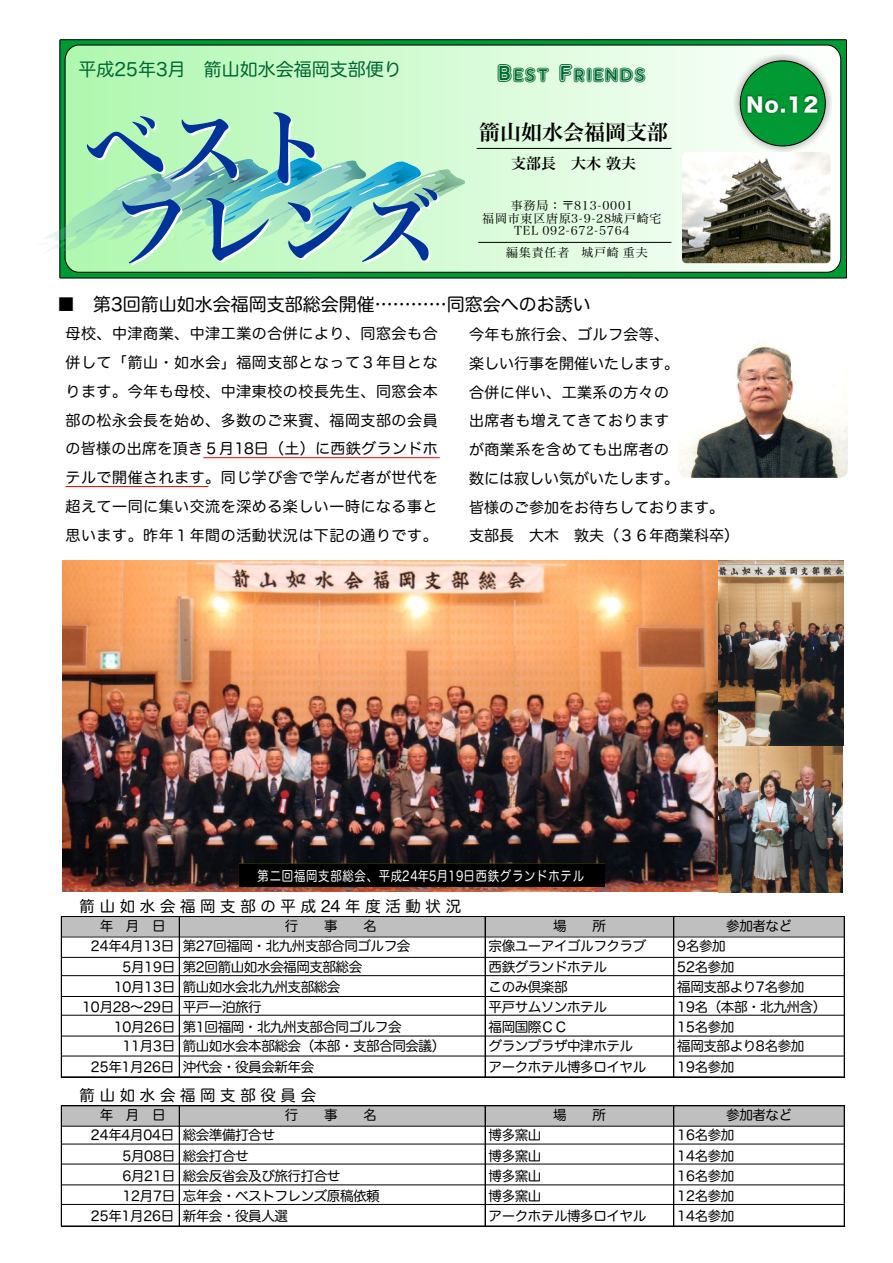
<style>
.page{position:relative;width:893px;height:1263px;background:#fff}
.page>*{position:absolute;margin:0;border:0;box-sizing:border-box;transform-origin:0 0}
.t1{font:84px/80.8px "Hira Min Pro";letter-spacing:-.02em;color:#039}
.t2{font:27px "ARDELANEY";color:#063}
.t3{font:21px "Hira Min Pro";color:#000}
.t4{font:700 19.35px "Hira Kaku Std";color:#fff}
.t5{font:18px "Hira Maru Pro W4";color:#000}
.t6{font:18px "Hira Maru Pro W4";color:#063}
.t7{font:15.45px "Hira Maru Pro W4";letter-spacing:.305em;color:#000}
.t8{font:15px/28.8px "Hira Maru Pro W4";letter-spacing:.03em;color:#000;text-align:justify}
.t9{font:15px/28.8px "Hira Maru Pro W4";color:#000}
.t10{font:15px "Hira Min Pro";color:#000}
.t11{font:13.65px "Hira Maru Pro W4";letter-spacing:-.035em;color:#000}
.t12{font:13.5px "Hira Maru Pro W4";letter-spacing:.065em;color:#fff;scale:.84 1}
.t13{font:12px/12.6px "Hira Min Pro W3";letter-spacing:.065em;color:#000;text-align:center}
</style>
<div class="page">
<svg style="left:59px;top:39px;width:788px;height:239px;background:#04812d"></svg>
<div style="left:65px;top:45px;width:776px;height:227px;background:linear-gradient(to right,#aff8af,#fdfdfc);border-radius:14px"></div>
<div style="left:65px;top:45px;width:776px;height:228px;border:1px solid #000;border-radius:14px"></div>
<svg style="left:476px;top:148px;width:196px;height:1px"></svg>
<svg style="left:477px;top:242px;width:195px;height:1px"></svg>
<div style="left:733px;top:54px;width:99px;height:99px;background:#1f1a17;opacity:.49"></div>
<div style="left:740px;top:60px;width:86px;height:86px;background:#093;border:1px solid #000;border-radius:50%"></div>
<svg style="left:746px;top:94px;width:73px;height:20px"></svg>
<svg style="left:42px;top:156px;width:429px;height:100px;background:#a4e2c1"></svg>
<img style="left:678px;top:330px;width:170px;height:148px;border-radius:9px">
<img style="left:682px;top:152px;width:148px;height:111px;border-radius:4px">
<img style="left:63px;top:561px;width:781px;height:331px">
<div style="left:239px;top:863px;width:366px;height:24px;border:1px solid #330"></div>
<div style="left:239px;top:864px;width:365px;height:22px;background:#000"></div>
<hr style="left:203px;top:457px;width:237px;height:1px;background:#f00">
<hr style="left:66px;top:486px;width:142px;height:1px;background:#f00">
<svg style="left:62px;top:957px;width:784px;height:1px"></svg>
<svg style="left:62px;top:975px;width:784px;height:1px"></svg>
<svg style="left:62px;top:996px;width:784px;height:1px"></svg>
<svg style="left:62px;top:1014px;width:784px;height:2px;background:#7e7e7e"></svg>
<svg style="left:62px;top:1035px;width:782px;height:2px;background:#7e7e7e"></svg>
<svg style="left:62px;top:1055px;width:782px;height:2px;background:#7e7e7e"></svg>
<svg style="left:62px;top:936px;width:782px;height:2px;background:#7e7e7e"></svg>
<svg style="left:62px;top:1143px;width:782px;height:2px;background:#7e7e7e"></svg>
<svg style="left:62px;top:1163px;width:782px;height:2px;background:#7e7e7e"></svg>
<svg style="left:62px;top:1184px;width:784px;height:1px"></svg>
<svg style="left:62px;top:1204px;width:784px;height:1px"></svg>
<div style="left:61px;top:916px;width:784px;height:20px;background:#bfbfbf"></div>
<div style="left:61px;top:1106px;width:784px;height:20px;background:#bfbfbf"></div>
<hr style="left:61px;top:916px;width:1px;height:162px;background:#000">
<hr style="left:179px;top:916px;width:1px;height:162px;background:#000">
<hr style="left:485px;top:916px;width:1px;height:162px;background:#000">
<hr style="left:673px;top:916px;width:1px;height:162px;background:#000">
<hr style="left:844px;top:916px;width:1px;height:162px;background:#000">
<hr style="left:61px;top:1106px;width:1px;height:120px;background:#000">
<hr style="left:179px;top:1106px;width:1px;height:120px;background:#000">
<hr style="left:485px;top:1106px;width:1px;height:120px;background:#000">
<hr style="left:673px;top:1106px;width:1px;height:120px;background:#000">
<hr style="left:844px;top:1106px;width:1px;height:120px;background:#000">
<hr style="left:61px;top:916px;width:784px;height:1px;background:#000">
<hr style="left:61px;top:1076px;width:784px;height:1px;background:#000">
<hr style="left:61px;top:1077px;width:784px;height:1px;background:#000">
<hr style="left:61px;top:1105px;width:784px;height:1px;background:#000">
<svg style="left:62px;top:1125px;width:784px;height:2px;background:#676767"></svg>
<svg style="left:61px;top:1225px;width:785px;height:2px;background:#3e3e3e"></svg>
<h3 class="t6" style="left:79px;top:60px;width:325px">平成25年3月　箭山如水会福岡支部便り</h3>
<h2 class="t2" style="left:496px;top:57px;width:151px">Best Friends</h2>
<h1 class="t1" style="left:109px;top:107px;width:333px;text-indent:-26px">ベスト<br>フレンズ</h1>
<h3 class="t3" style="left:479px;top:122px;width:190px">箭山如水会福岡支部</h3>
<p class="t10" style="left:511px;top:156px;width:126px">支部長　大木敦夫</p>
<p class="t13" style="left:482px;top:199px;width:181px">事務局：〒813-0001<br>福岡市東区唐原3-9-28城戸崎宅<br>TEL 092-672-5764</p>
<p class="t13" style="left:506px;top:246px;width:143px">編集責任者　城戸崎重夫</p>
<h3 class="t4" style="left:747px;top:95px;width:73px">No.12</h3>
<h3 class="t5" style="left:57px;top:295px;width:535px">■　第3回箭山如水会福岡支部総会開催…………同窓会へのお誘い</h3>
<p class="t8" style="left:66px;top:319px;width:374px">母校、中津商業、中津工業の合併により、同窓会も合併して「箭山・如水会」福岡支部となって３年目となります。今年も母校、中津東校の校長先生、同窓会本部の松永会長を始め、多数のご来賓、福岡支部の会員の皆様の出席を頂き５月18日（土）に西鉄グランドホテルで開催されます。同じ学び舎で学んだ者が世代を超えて一同に集い交流を深める楽しい一時になる事と思います。昨年１年間の活動状況は下記の通りです。</p>
<p class="t9" style="left:469px;top:320px;width:271px">今年も旅行会、ゴルフ会等、<br>楽しい行事を開催いたします。<br>合併に伴い、工業系の方々の<br>出席者も増えてきております<br>が商業系を含めても出席者の<br>数には寂しい気がいたします。<br>皆様のご参加をお待ちしております。　支部長　大木　敦夫（３６年商業科卒）</p>
<p class="t12" style="left:258px;top:869px;width:390px">第二回福岡支部総会、平成24年5月19日西鉄グランドホテル</p>
<p class="t7" style="left:80px;top:898px;width:383px">箭山如水会福岡支部の平成24年度活動状況</p>
<p class="t11" style="left:100px;top:919px;width:68px">年月日</p>
<p class="t11" style="left:285px;top:919px;width:15px">行</p>
<p class="t11" style="left:324px;top:919px;width:15px">事</p>
<p class="t11" style="left:364px;top:919px;width:15px">名</p>
<p class="t11" style="left:553px;top:919px;width:15px">場</p>
<p class="t11" style="left:592px;top:919px;width:15px">所</p>
<p class="t11" style="left:726px;top:919px;width:68px">参加者など</p>
<p class="t11" style="left:91px;top:939px;width:321px">24年4月13日 第27回福岡・北九州支部合同ゴルフ会</p>
<p class="t11" style="left:489px;top:939px;width:159px">宗像ユーアイゴルフクラブ</p>
<p class="t11" style="left:677px;top:939px;width:50px">9名参加</p>
<p class="t11" style="left:122px;top:960px;width:241px">5月19日第2回箭山如水会福岡支部総会</p>
<p class="t11" style="left:489px;top:960px;width:120px">西鉄グランドホテル</p>
<p class="t11" style="left:677px;top:960px;width:59px">52名参加</p>
<p class="t11" style="left:114px;top:980px;width:228px">10月13日箭山如水会北九州支部総会</p>
<p class="t11" style="left:489px;top:980px;width:81px">このみ倶楽部</p>
<p class="t11" style="left:677px;top:980px;width:129px">福岡支部より7名参加</p>
<p class="t11" style="left:82px;top:999px;width:181px">10月28～29日 平戸一泊旅行</p>
<p class="t11" style="left:489px;top:999px;width:120px">平戸サムソンホテル</p>
<p class="t11" style="left:677px;top:999px;width:151px">19名（本部・北九州含）</p>
<p class="t11" style="left:114px;top:1019px;width:289px">10月26日第1回福岡・北九州支部合同ゴルフ会</p>
<p class="t11" style="left:489px;top:1019px;width:81px">福岡国際ＣＣ</p>
<p class="t11" style="left:677px;top:1019px;width:59px">15名参加</p>
<p class="t11" style="left:122px;top:1039px;width:324px">11月3日箭山如水会本部総会（本部・支部合同会議）</p>
<p class="t11" style="left:489px;top:1039px;width:146px">グランプラザ中津ホテル</p>
<p class="t11" style="left:677px;top:1039px;width:129px">福岡支部より8名参加</p>
<p class="t11" style="left:91px;top:1060px;width:225px">25年1月26日 沖代会・役員会新年会</p>
<p class="t11" style="left:489px;top:1060px;width:159px">アークホテル博多ロイヤル</p>
<p class="t11" style="left:677px;top:1060px;width:59px">19名参加</p>
<p class="t11" style="left:100px;top:1108px;width:68px">年月日</p>
<p class="t11" style="left:285px;top:1108px;width:15px">行</p>
<p class="t11" style="left:324px;top:1108px;width:15px">事</p>
<p class="t11" style="left:364px;top:1108px;width:15px">名</p>
<p class="t11" style="left:553px;top:1108px;width:15px">場</p>
<p class="t11" style="left:592px;top:1108px;width:15px">所</p>
<p class="t11" style="left:726px;top:1108px;width:68px">参加者など</p>
<p class="t11" style="left:91px;top:1128px;width:185px">24年4月04日 総会準備打合せ</p>
<p class="t11" style="left:489px;top:1128px;width:54px">博多窯山</p>
<p class="t11" style="left:677px;top:1128px;width:59px">16名参加</p>
<p class="t11" style="left:122px;top:1149px;width:128px">5月08日総会打合せ</p>
<p class="t11" style="left:489px;top:1149px;width:54px">博多窯山</p>
<p class="t11" style="left:677px;top:1149px;width:59px">14名参加</p>
<p class="t11" style="left:122px;top:1169px;width:220px">6月21日総会反省会及び旅行打合せ</p>
<p class="t11" style="left:489px;top:1169px;width:54px">博多窯山</p>
<p class="t11" style="left:677px;top:1169px;width:59px">16名参加</p>
<p class="t11" style="left:122px;top:1189px;width:259px">12月7日忘年会・ベストフレンズ原稿依頼</p>
<p class="t11" style="left:489px;top:1189px;width:54px">博多窯山</p>
<p class="t11" style="left:677px;top:1189px;width:59px">12名参加</p>
<p class="t11" style="left:91px;top:1209px;width:199px">25年1月26日 新年会・役員人選</p>
<p class="t11" style="left:489px;top:1209px;width:159px">アークホテル博多ロイヤル</p>
<p class="t11" style="left:677px;top:1209px;width:59px">14名参加</p>
<p class="t7" style="left:80px;top:1088px;width:238px">箭山如水会福岡支部役員会</p>
</div>
